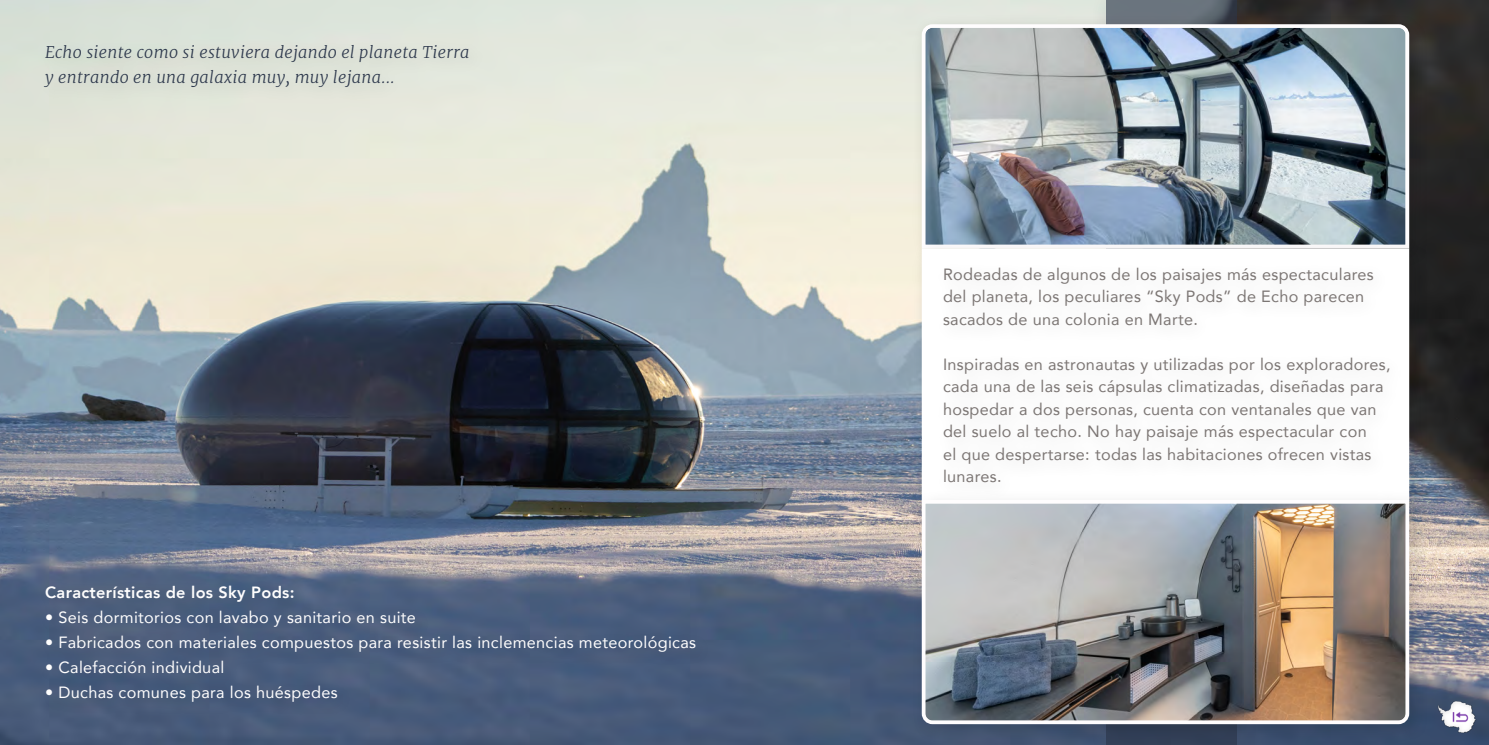
<style>
.page{position:relative;width:1489px;height:745px;background:#fff}
.page>*{position:absolute;margin:0;border:0;box-sizing:border-box;transform-origin:0 0}
.t1{font:16.25px "Avenir";letter-spacing:.02em;color:#7c7674}
.t2{font:16.25px "Avenir";letter-spacing:.02em;color:#fffefe}
.t3{font:italic 300 16.25px "Merriweather";letter-spacing:.02em;color:#2c374b}
.t4{font:800 16.25px "Avenir";letter-spacing:.02em;color:#fffefe}
</style>
<div class="page">
<img style="left:0;top:0;width:1488px;height:744px">
<div style="left:910px;top:13px;width:520px;height:256px;background:#000;opacity:.15"></div>
<img style="left:919px;top:22px;width:491px;height:215px">
<div style="left:910px;top:237px;width:520px;height:284px;background:#000;opacity:.15"></div>
<div style="left:921px;top:248px;width:487px;height:252px;background:#fff;border:4px solid #fff"></div>
<div style="left:933px;top:258px;width:475px;height:244px;background:#fbfbfb"></div>
<img style="left:1430px;top:689px;width:58px;height:55px">
<div style="left:36px;top:35px;width:453px;height:72px;background:#dde2d8"></div>
<div style="left:910px;top:488px;width:520px;height:256px;background:#000;opacity:.15"></div>
<img style="left:919px;top:498px;width:491px;height:227px">
<div style="left:36px;top:575px;width:679px;height:144px;background:#495c7b"></div>
<p class="t3" style="left:45px;top:42px;width:426px">Echo siente como si estuviera dejando el planeta Tierra</p>
<p class="t3" style="left:45px;top:67px;width:351px">y entrando en una galaxia muy, muy lejana...</p>
<p class="t4" style="left:45px;top:579px;width:251px">Características de los Sky Pods:</p>
<p class="t2" style="left:45px;top:603px;width:372px">• Seis dormitorios con lavabo y sanitario en suite</p>
<p class="t2" style="left:45px;top:628px;width:652px">• Fabricados con materiales compuestos para resistir las inclemencias meteorológicas</p>
<p class="t2" style="left:45px;top:653px;width:181px">• Calefacción individual</p>
<p class="t2" style="left:45px;top:678px;width:294px">• Duchas comunes para los huéspedes</p>
<p class="t1" style="left:943px;top:260px;width:432px">Rodeadas de algunos de los paisajes más espectaculares</p>
<p class="t1" style="left:943px;top:283px;width:423px">del planeta, los peculiares “Sky Pods” de Echo parecen</p>
<p class="t1" style="left:943px;top:305px;width:256px">sacados de una colonia en Marte.</p>
<p class="t1" style="left:943px;top:350px;width:449px">Inspiradas en astronautas y utilizadas por los exploradores,</p>
<p class="t1" style="left:943px;top:373px;width:442px">cada una de las seis cápsulas climatizadas, diseñadas para</p>
<p class="t1" style="left:943px;top:395px;width:435px">hospedar a dos personas, cuenta con ventanales que van</p>
<p class="t1" style="left:943px;top:418px;width:425px">del suelo al techo. No hay paisaje más espectacular con</p>
<p class="t1" style="left:943px;top:440px;width:430px">el que despertarse: todas las habitaciones ofrecen vistas</p>
<p class="t1" style="left:943px;top:463px;width:60px">lunares.</p>
</div>
